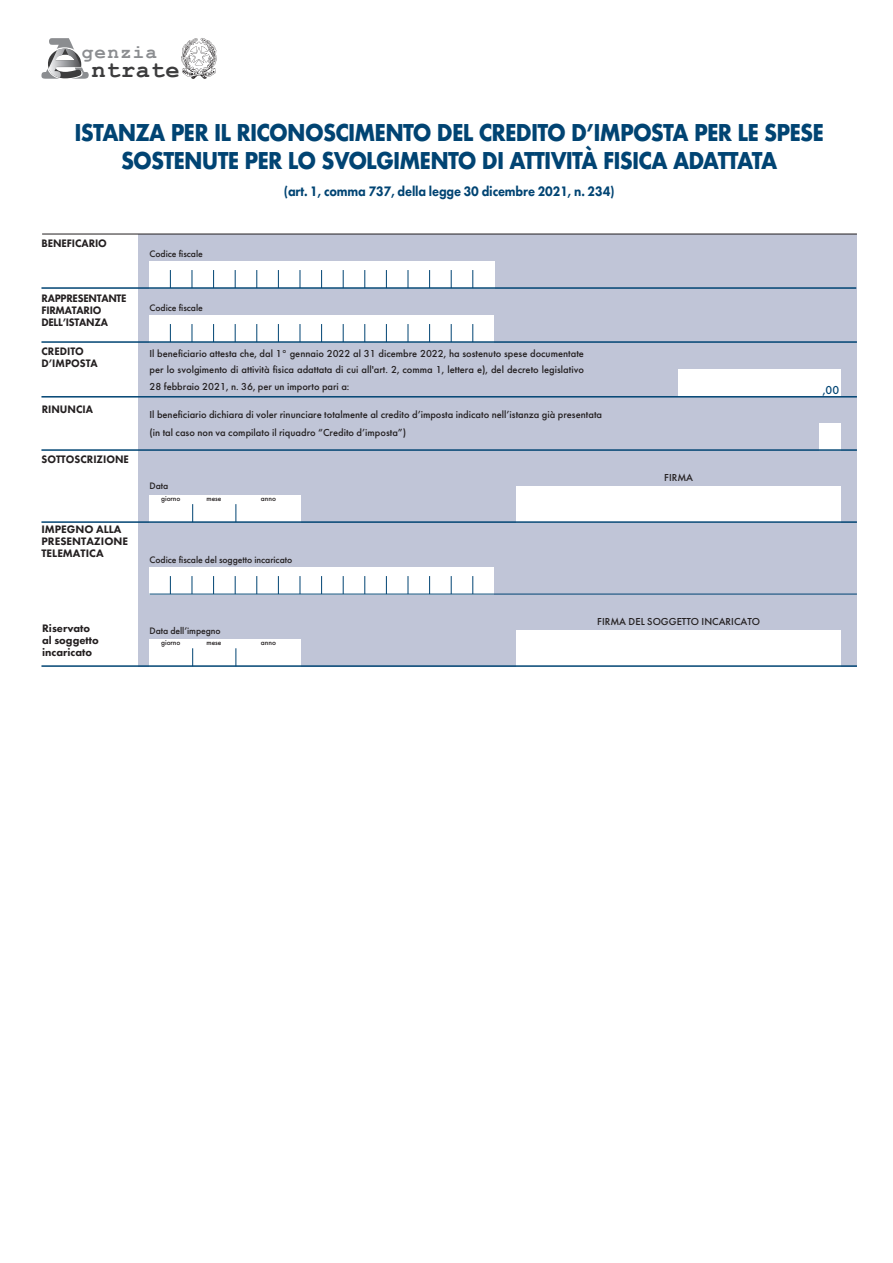
<style>
.page{position:relative;width:893px;height:1263px;background:#fff}
.page>*{position:absolute;margin:0;border:0;box-sizing:border-box;transform-origin:0 0}
.t1{font:700 23.7px "Courier New";letter-spacing:.025em;color:#3c3c3d}
.t2{font:700 22.5px "Futura";letter-spacing:-.04em;color:#014473;scale:.9 1}
.t3{font:700 19.35px "Courier New";letter-spacing:.06em;color:#8b8d90}
.t4{font:800 14.25px "Futura PT";letter-spacing:-.01em;color:#014473;scale:.9 1}
.t5{font:500 12px "Futura PT";color:#014473}
.t6{font:800 11.25px/12px "Futura PT";color:#231f20}
.t7{font:800 11.25px/12px "Futura PT";color:#231f20;scale:.95 1}
.t8{font:800 11.25px/12px "Futura PT";letter-spacing:-.025em;color:#231f20;scale:.95 1}
.t9{font:500 10.5px/16.5px "Futura PT";color:#231f20}
.t10{font:500 9.75px "Futura PT";letter-spacing:-.005em;color:#231f20}
.t11{font:500 7.5px "Futura PT";letter-spacing:-.015em;color:#231f20}
</style>
<div class="page">
<div style="left:139px;top:234px;width:718px;height:433px;background:#c0c5d7"></div>
<div style="left:149px;top:261px;width:346px;height:27px;background:#fff"></div>
<svg style="left:321px;top:270px;width:1px;height:17px"></svg>
<svg style="left:343px;top:270px;width:1px;height:17px"></svg>
<svg style="left:364px;top:270px;width:1px;height:17px"></svg>
<svg style="left:386px;top:270px;width:1px;height:17px"></svg>
<svg style="left:408px;top:270px;width:1px;height:17px"></svg>
<svg style="left:429px;top:270px;width:1px;height:17px"></svg>
<svg style="left:451px;top:270px;width:1px;height:17px"></svg>
<svg style="left:472px;top:270px;width:1px;height:17px"></svg>
<svg style="left:300px;top:270px;width:1px;height:17px"></svg>
<svg style="left:278px;top:270px;width:1px;height:17px"></svg>
<svg style="left:256px;top:270px;width:1px;height:17px"></svg>
<svg style="left:235px;top:270px;width:1px;height:17px"></svg>
<svg style="left:213px;top:270px;width:1px;height:17px"></svg>
<svg style="left:192px;top:270px;width:1px;height:17px"></svg>
<svg style="left:170px;top:270px;width:1px;height:17px"></svg>
<hr style="left:42px;top:234px;width:815px;height:1px;background:#231f20">
<svg style="left:41px;top:38px;width:48px;height:41px"></svg>
<svg style="left:181px;top:38px;width:36px;height:41px"></svg>
<div style="left:149px;top:495px;width:152px;height:27px;background:#fff"></div>
<svg style="left:192px;top:504px;width:1px;height:17px"></svg>
<svg style="left:235px;top:504px;width:1px;height:17px"></svg>
<div style="left:517px;top:486px;width:324px;height:36px;background:#fff"></div>
<div style="left:819px;top:423px;width:22px;height:27px;background:#fff"></div>
<hr style="left:41px;top:287px;width:815px;height:2px;background:#014473">
<div style="left:149px;top:567px;width:345px;height:27px;background:#fff"></div>
<svg style="left:321px;top:576px;width:1px;height:18px"></svg>
<svg style="left:343px;top:576px;width:1px;height:18px"></svg>
<svg style="left:364px;top:576px;width:1px;height:18px"></svg>
<svg style="left:386px;top:576px;width:1px;height:18px"></svg>
<svg style="left:408px;top:576px;width:1px;height:18px"></svg>
<svg style="left:429px;top:576px;width:1px;height:18px"></svg>
<svg style="left:451px;top:576px;width:1px;height:18px"></svg>
<svg style="left:472px;top:576px;width:1px;height:18px"></svg>
<svg style="left:300px;top:576px;width:1px;height:18px"></svg>
<svg style="left:278px;top:576px;width:1px;height:18px"></svg>
<svg style="left:256px;top:576px;width:1px;height:18px"></svg>
<svg style="left:235px;top:576px;width:1px;height:18px"></svg>
<svg style="left:213px;top:576px;width:1px;height:18px"></svg>
<svg style="left:192px;top:576px;width:1px;height:18px"></svg>
<svg style="left:170px;top:576px;width:1px;height:18px"></svg>
<div style="left:149px;top:315px;width:345px;height:27px;background:#fff"></div>
<svg style="left:321px;top:324px;width:1px;height:17px"></svg>
<svg style="left:343px;top:324px;width:1px;height:17px"></svg>
<svg style="left:364px;top:324px;width:1px;height:17px"></svg>
<svg style="left:386px;top:324px;width:1px;height:17px"></svg>
<svg style="left:408px;top:324px;width:1px;height:17px"></svg>
<svg style="left:429px;top:324px;width:1px;height:17px"></svg>
<svg style="left:451px;top:324px;width:1px;height:17px"></svg>
<svg style="left:472px;top:324px;width:1px;height:17px"></svg>
<svg style="left:300px;top:324px;width:1px;height:17px"></svg>
<svg style="left:278px;top:324px;width:1px;height:17px"></svg>
<svg style="left:256px;top:324px;width:1px;height:17px"></svg>
<svg style="left:235px;top:324px;width:1px;height:17px"></svg>
<svg style="left:213px;top:324px;width:1px;height:17px"></svg>
<svg style="left:192px;top:324px;width:1px;height:17px"></svg>
<svg style="left:170px;top:324px;width:1px;height:17px"></svg>
<hr style="left:41px;top:449px;width:816px;height:2px;background:#014473">
<hr style="left:41px;top:341px;width:816px;height:2px;background:#014473">
<hr style="left:41px;top:521px;width:816px;height:2px;background:#014473">
<hr style="left:149px;top:594px;width:708px;height:1px;background:#014473">
<div style="left:679px;top:370px;width:162px;height:27px;background:#fff"></div>
<hr style="left:41px;top:396px;width:816px;height:2px;background:#014473">
<div style="left:149px;top:639px;width:152px;height:27px;background:#fff"></div>
<svg style="left:192px;top:648px;width:1px;height:17px"></svg>
<svg style="left:235px;top:648px;width:1px;height:17px"></svg>
<div style="left:517px;top:630px;width:324px;height:36px;background:#fff"></div>
<hr style="left:41px;top:665px;width:816px;height:2px;background:#014473">
<p class="t3" style="left:82px;top:42px;width:77px">genzia</p>
<p class="t1" style="left:91px;top:58px;width:90px">ntrate</p>
<p class="t2" style="left:74px;top:117px;width:834px">ISTANZA PER IL RICONOSCIMENTO DEL CREDITO D’IMPOSTA PER LE SPESE</p>
<p class="t2" style="left:121px;top:146px;width:731px">SOSTENUTE PER LO SVOLGIMENTO DI ATTIVITÀ FISICA ADATTATA</p>
<p class="t4" style="left:284px;top:185px;width:369px">(art. 1, comma 737, della legge 30 dicembre 2021, n. 234)</p>
<p class="t7" style="left:41px;top:238px;width:70px">BENEFICARIO</p>
<p class="t10" style="left:149px;top:250px;width:55px">Codice fiscale</p>
<p class="t8" style="left:41px;top:293px;width:91px">RAPPRESENTANTE<br>FIRMATARIO<br>DELL’ISTANZA</p>
<p class="t10" style="left:149px;top:304px;width:55px">Codice fiscale</p>
<p class="t7" style="left:41px;top:346px;width:61px">CREDITO<br>D’IMPOSTA</p>
<p class="t7" style="left:42px;top:404px;width:56px">RINUNCIA</p>
<p class="t7" style="left:41px;top:454px;width:94px">SOTTOSCRIZIONE</p>
<p class="t6" style="left:41px;top:524px;width:88px">IMPEGNO ALLA<br>PRESENTAZIONE</p>
<p class="t6" style="left:41px;top:548px;width:64px">TELEMATICA</p>
<p class="t6" style="left:42px;top:623px;width:50px">Riservato</p>
<p class="t6" style="left:42px;top:635px;width:58px">al soggetto incaricato</p>
<p class="t9" style="left:149px;top:346px;width:436px;text-align:justify">Il beneficiario attesta che, dal 1° gennaio 2022 al 31 dicembre 2022, ha sostenuto spese documentate per lo svolgimento di attività fisica adattata di cui all'art. 2, comma 1, lettera e), del decreto legislativo 28 febbraio 2021, n. 36, per un importo pari a:</p>
<p class="t9" style="left:149px;top:406px;width:454px;line-height:18px">Il beneficiario dichiara di voler rinunciare totalmente al credito d’imposta indicato nell’istanza già presentata (in tal caso non va compilato il riquadro “Credito d’imposta”)</p>
<p class="t10" style="left:149px;top:482px;width:20px">Data</p>
<p class="t11" style="left:161px;top:495px;width:21px">giorno</p>
<p class="t11" style="left:207px;top:495px;width:16px">mese</p>
<p class="t11" style="left:261px;top:495px;width:17px">anno</p>
<p class="t10" style="left:149px;top:555px;width:144px">Codice fiscale del soggetto incaricato</p>
<p class="t9" style="left:664px;top:470px;width:30px">FIRMA</p>
<p class="t10" style="left:149px;top:626px;width:73px">Data dell’impegno</p>
<p class="t11" style="left:161px;top:639px;width:21px">giorno</p>
<p class="t11" style="left:207px;top:639px;width:16px">mese</p>
<p class="t11" style="left:261px;top:639px;width:17px">anno</p>
<p class="t9" style="left:597px;top:614px;width:164px">FIRMA DEL SOGGETTO INCARICATO</p>
<p class="t5" style="left:823px;top:385px;width:18px">,00</p>
</div>
